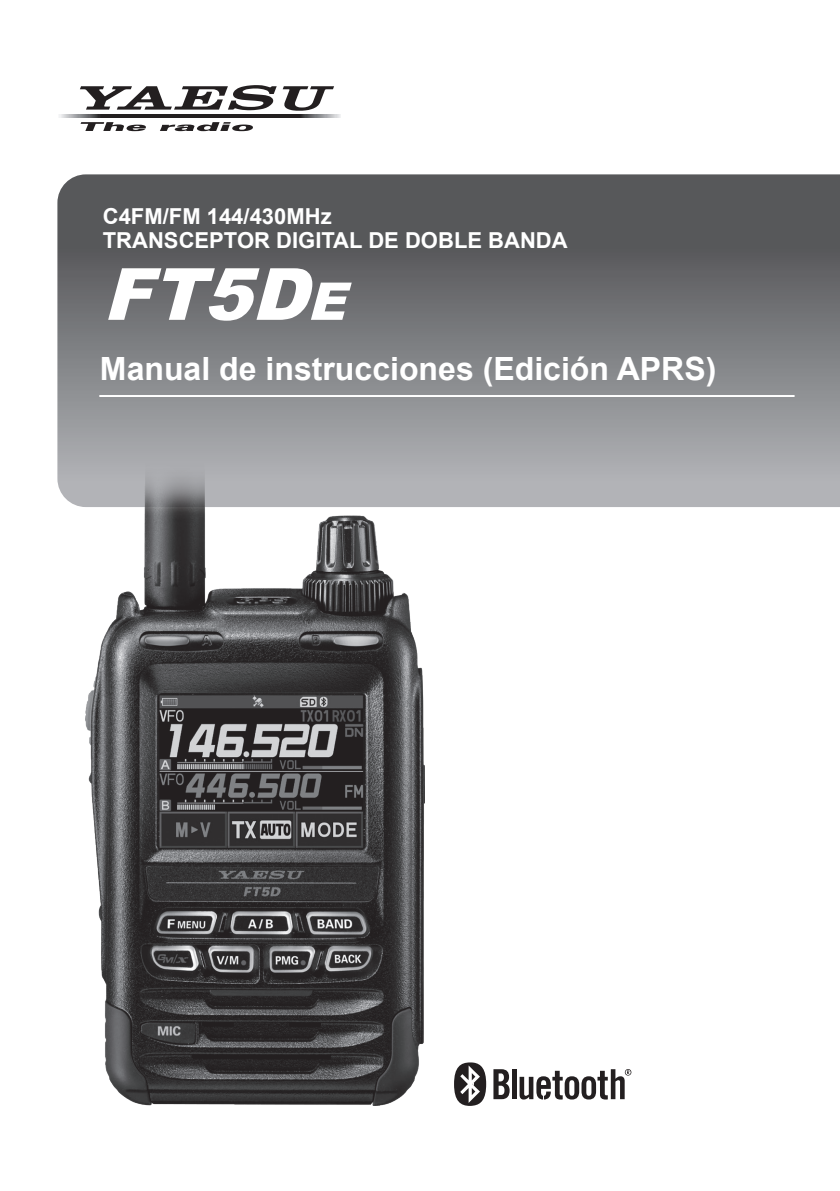
<style>
.page{position:relative;width:840px;height:1191px;background:#fff}
.page>*{position:absolute;margin:0;border:0;box-sizing:border-box;transform-origin:0 0}
.t1{font:italic 900 72px "Arial";color:#fff}
.t2{font:700 32px "Arial";color:#fff}
.t3{font:700 22px/24px "Arial";color:#fff}
.s1{font-size:52px}
</style>
<div class="page">
<svg style="left:80px;top:122px;width:66px;height:9px"></svg>
<svg style="left:160px;top:122px;width:93px;height:9px"></svg>
<svg style="left:59px;top:115px;width:281px;height:3px"></svg>
<svg style="left:282px;top:86px;width:52px;height:25px"></svg>
<svg style="left:80px;top:85px;width:196px;height:25px"></svg>
<svg style="left:57px;top:174px;width:782px;height:333px;background:#797b7d"></svg>
<svg style="left:493px;top:1069px;width:16px;height:30px"></svg>
<div style="left:511px;top:1069px;width:5px;height:30px;background:#231f20"></div>
<svg style="left:454px;top:1062px;width:32px;height:44px"></svg>
<svg style="left:519px;top:1069px;width:112px;height:30px"></svg>
<hr style="left:99px;top:395px;width:695px;height:2px;background:#fff">
<img style="left:85px;top:437px;width:339px;height:669px">
<p class="t3" style="left:103px;top:204px;width:466px">C4FM/FM 144/430MHz<br>TRANSCEPTOR DIGITAL DE DOBLE BANDA</p>
<h1 class="t1" style="left:103px;top:242px;width:262px">FT5D<span class="s1">E</span></h1>
<h2 class="t2" style="left:100px;top:346px;width:617px">Manual de instrucciones (Edición APRS)</h2>
</div>
